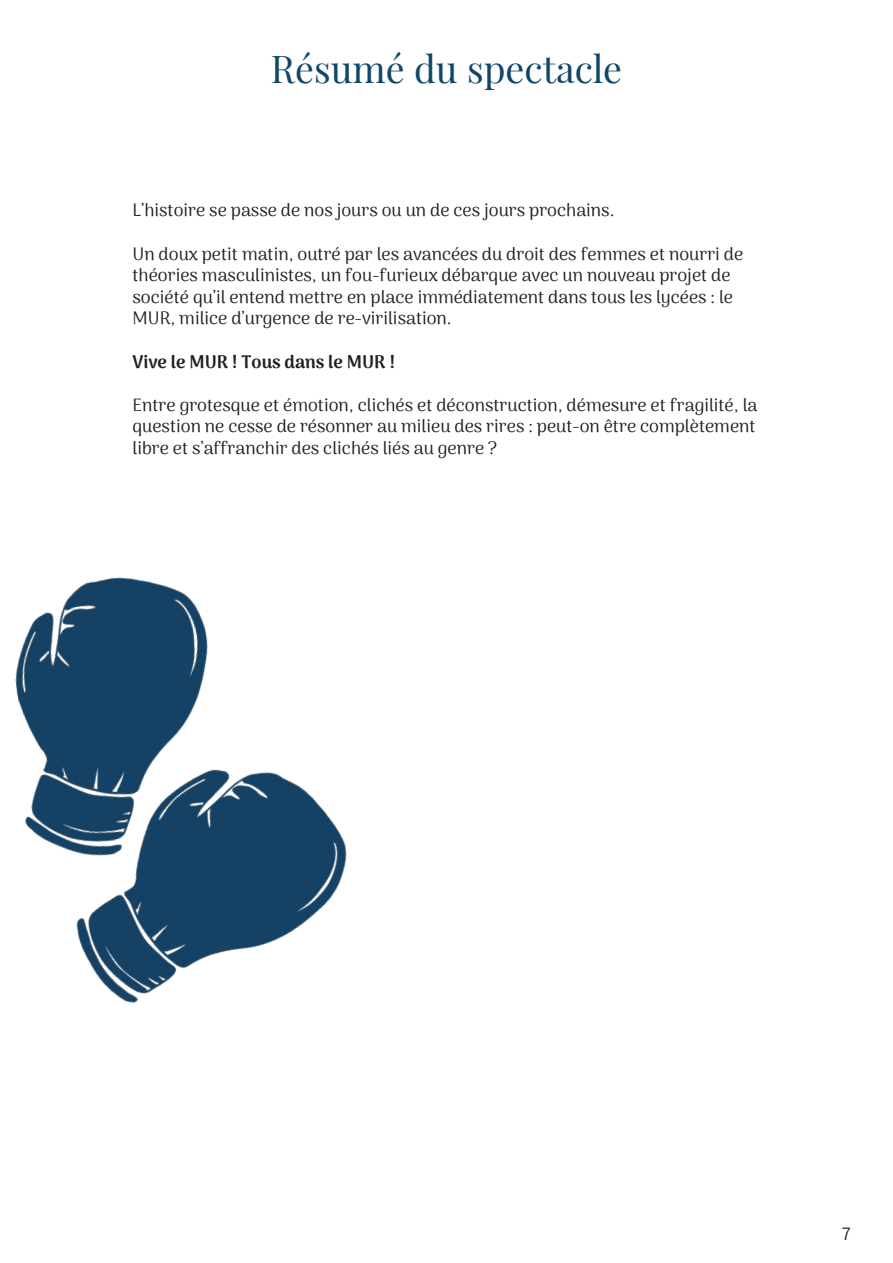
<style>
.page{position:relative;width:893px;height:1263px;background:#fff}
.page>*{position:absolute;margin:0;border:0;box-sizing:border-box;transform-origin:0 0}
.t1{font:37.5px "Playfair Display";color:#104667}
.t2{font:18px/21.6px "Arima Madurai";color:#231f20}
.t3{font:900 18px "Arima Madurai";color:#231f20}
</style>
<div class="page">
<img style="left:76px;top:773px;width:271px;height:230px">
<img style="left:15px;top:577px;width:259px;height:349px">
<p class="t1" style="left:271px;top:46px;width:353px">Résumé du spectacle</p>
<p class="t2" style="left:133px;top:200px;width:483px">L’histoire se passe de nos jours ou un de ces jours prochains.</p>
<p class="t2" style="left:133px;top:243px;width:612px">Un doux petit matin, outré par les avancées du droit des femmes et nourri de théories masculinistes, un fou-furieux débarque avec un nouveau projet de société qu’il entend mettre en place immédiatement dans tous les lycées : le MUR, milice d’urgence de re-virilisation.</p>
<p class="t3" style="left:133px;top:348px;width:264px">Vive le MUR ! Tous dans le MUR !</p>
<p class="t2" style="left:133px;top:394px;width:626px;text-align:justify">Entre grotesque et émotion, clichés et déconstruction, démesure et fragilité, la question ne cesse de résonner au milieu des rires : peut-on être complètement libre et s’affranchir des clichés liés au genre ?</p>
<p class="t2" style="left:842px;top:1223px;width:11px">7</p>
</div>
